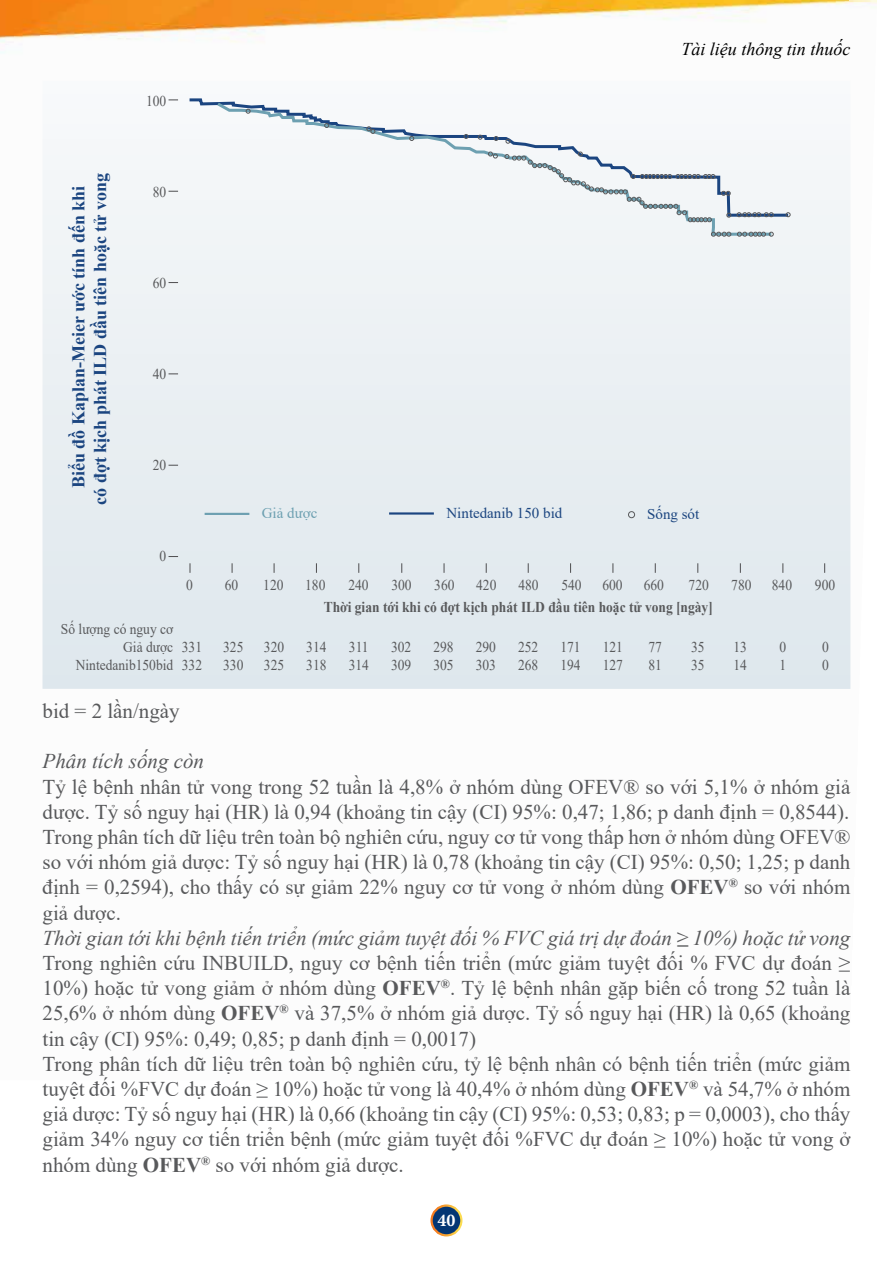
<style>
.page{position:relative;width:893px;height:1263px;background:#fff}
.page>*{position:absolute;margin:0;border:0;box-sizing:border-box;transform-origin:0 0}
.t1{font:21px/25.2px "Times New Roman";color:#58595b;text-align:justify}
.t2{font:italic 21px "Times New Roman";color:#58595b}
.t3{font:700 18px/21.6px "Times New Roman";color:#1b4580;text-align:center}
.t4{font:italic 18px "Times New Roman";color:#000}
.t5{font:700 18px "Minion Pro";color:#fff}
.t6{font:15px/18px "Times New Roman";color:#58595b;scale:.9 1}
.t7{font:700 15px "Times New Roman";color:#58595b;scale:.9 1}
.t8{font:15px "Times New Roman";color:#1b4580}
.t9{font:15px "Times New Roman";color:#6da0b1}
.s1{font-weight:700}
</style>
<div class="page">
<img style="left:0;top:0;width:877px;height:689px">
<div style="left:432px;top:1205px;width:29px;height:30px;background:#043673;border-radius:50%"></div>
<div style="left:430px;top:1204px;width:32px;height:32px;border:2px solid #fff;border-radius:50%"></div>
<svg style="left:43px;top:81px;width:807px;height:608px"></svg>
<div style="left:187px;top:97px;width:604px;height:121px;background:#f5f7f9"></div>
<hr style="left:389px;top:512px;width:45px;height:3px;background:#1b4580">
<div style="left:628px;top:511px;width:7px;height:7px;border:1px solid #58595b;border-radius:50%"></div>
<hr style="left:205px;top:513px;width:44px;height:2px;background:#6da0b1">
<div style="left:214px;top:100px;width:560px;height:137px;background:#f4f7f9"></div>
<svg style="left:786px;top:212px;width:4px;height:5px"></svg>
<svg style="left:737px;top:212px;width:37px;height:5px"></svg>
<svg style="left:726px;top:213px;width:5px;height:5px"></svg>
<svg style="left:721px;top:191px;width:10px;height:5px"></svg>
<svg style="left:246px;top:109px;width:5px;height:5px"></svg>
<svg style="left:324px;top:123px;width:5px;height:5px"></svg>
<svg style="left:366px;top:126px;width:9px;height:8px"></svg>
<svg style="left:506px;top:139px;width:4px;height:5px"></svg>
<svg style="left:409px;top:136px;width:5px;height:5px"></svg>
<svg style="left:464px;top:134px;width:4px;height:5px"></svg>
<svg style="left:478px;top:135px;width:5px;height:5px"></svg>
<svg style="left:494px;top:136px;width:4px;height:5px"></svg>
<svg style="left:488px;top:152px;width:10px;height:6px"></svg>
<svg style="left:505px;top:152px;width:210px;height:70px"></svg>
<svg style="left:737px;top:232px;width:37px;height:5px"></svg>
<svg style="left:711px;top:232px;width:20px;height:5px"></svg>
<p class="t6" style="left:146px;top:92px;width:24px">100</p>
<p class="t4" style="left:681px;top:37px;width:171px">Tài liệu thông tin thuốc</p>
<p class="t3" style="left:67px;top:505px;width:333px;rotate:-90deg">Biểu đồ Kaplan-Meier ước tính đến khi<br>có đợt kịch phát ILD đầu tiên hoặc tử vong</p>
<p class="t6" style="left:153px;top:183px;width:16px">80</p>
<p class="t6" style="left:153px;top:274px;width:16px">60</p>
<p class="t6" style="left:153px;top:365px;width:16px">40</p>
<p class="t6" style="left:153px;top:456px;width:16px">20</p>
<p class="t9" style="left:262px;top:503px;width:57px">Giả dược</p>
<p class="t8" style="left:446px;top:503px;width:117px">Nintedanib 150 bid</p>
<p class="t8" style="left:647px;top:503px;width:54px">Sống sót</p>
<p class="t6" style="left:160px;top:547px;width:9px">0</p>
<p class="t6" style="left:61px;top:620px;width:126px;text-align:right">Số lượng có nguy cơ<br>Giả dược<br>Nintedanib150bid</p>
<p class="t6" style="left:186px;top:576px;width:9px">0</p>
<p class="t6" style="left:225px;top:576px;width:16px">60</p>
<p class="t6" style="left:263px;top:576px;width:24px">120</p>
<p class="t6" style="left:305px;top:576px;width:24px">180</p>
<p class="t6" style="left:348px;top:576px;width:24px">240</p>
<p class="t6" style="left:391px;top:576px;width:24px">300</p>
<p class="t6" style="left:434px;top:576px;width:24px">360</p>
<p class="t6" style="left:476px;top:576px;width:24px">420</p>
<p class="t6" style="left:518px;top:576px;width:24px">480</p>
<p class="t6" style="left:561px;top:576px;width:24px">540</p>
<p class="t6" style="left:602px;top:576px;width:24px">600</p>
<p class="t6" style="left:644px;top:576px;width:24px">660</p>
<p class="t6" style="left:689px;top:576px;width:24px">720</p>
<p class="t6" style="left:731px;top:576px;width:24px">780</p>
<p class="t6" style="left:772px;top:576px;width:24px">840</p>
<p class="t6" style="left:815px;top:576px;width:24px">900</p>
<p class="t7" style="left:324px;top:596px;width:434px">Thời gian tới khi có đợt kịch phát ILD đầu tiên hoặc tử vong [ngày]</p>
<p class="t6" style="left:182px;top:638px;width:24px">331<br>332</p>
<p class="t6" style="left:223px;top:638px;width:24px">325<br>330</p>
<p class="t6" style="left:264px;top:638px;width:24px">320<br>325</p>
<p class="t6" style="left:306px;top:638px;width:24px">314<br>318</p>
<p class="t6" style="left:349px;top:638px;width:24px">311<br>314</p>
<p class="t6" style="left:391px;top:638px;width:24px">302<br>309</p>
<p class="t6" style="left:433px;top:638px;width:24px">298<br>305</p>
<p class="t6" style="left:476px;top:638px;width:24px">290<br>303</p>
<p class="t6" style="left:518px;top:638px;width:24px">252<br>268</p>
<p class="t6" style="left:560px;top:638px;width:24px">171<br>194</p>
<p class="t6" style="left:603px;top:638px;width:24px">121<br>127</p>
<p class="t6" style="left:648px;top:638px;width:16px">77<br>81</p>
<p class="t6" style="left:691px;top:638px;width:16px">35<br>35</p>
<p class="t6" style="left:734px;top:638px;width:16px">13<br>14</p>
<p class="t6" style="left:779px;top:638px;width:9px">0<br>1</p>
<p class="t6" style="left:822px;top:638px;width:9px">0<br>0</p>
<p class="t1" style="left:43px;top:698px;width:139px">bid = 2 lần/ngày</p>
<p class="t2" style="left:43px;top:747px;width:163px">Phân tích sống còn</p>
<p class="t1" style="left:43px;top:773px;width:809px">Tỷ lệ bệnh nhân tử vong trong 52 tuần là 4,8% ở nhóm dùng OFEV® so với 5,1% ở nhóm giả dược. Tỷ số nguy hại (HR) là 0,94 (khoảng tin cậy (CI) 95%: 0,47; 1,86; p danh định = 0,8544).<br>Trong phân tích dữ liệu trên toàn bộ nghiên cứu, nguy cơ tử vong thấp hơn ở nhóm dùng OFEV® so với nhóm giả dược: Tỷ số nguy hại (HR) là 0,78 (khoảng tin cậy (CI) 95%: 0,50; 1,25; p danh định = 0,2594), cho thấy có sự giảm 22% nguy cơ tử vong ở nhóm dùng <span class="s1">OFEV</span><sup>®</sup> so với nhóm giả dược.</p>
<p class="t2" style="left:43px;top:923px;width:809px">Thời gian tới khi bệnh tiến triển (mức giảm tuyệt đối % FVC giá trị dự đoán ≥ 10%) hoặc tử vong</p>
<p class="t1" style="left:43px;top:950px;width:809px;text-align:left">Trong nghiên cứu INBUILD, nguy cơ bệnh tiến triển (mức giảm tuyệt đối % FVC dự đoán ≥ 10%) hoặc tử vong giảm ở nhóm dùng <span class="s1">OFEV</span><sup>®</sup>. Tỷ lệ bệnh nhân gặp biến cố trong 52 tuần là 25,6% ở nhóm dùng <span class="s1">OFEV</span><sup>®</sup> và 37,5% ở nhóm giả dược. Tỷ số nguy hại (HR) là 0,65 (khoảng tin cậy (CI) 95%: 0,49; 0,85; p danh định = 0,0017)<br>Trong phân tích dữ liệu trên toàn bộ nghiên cứu, tỷ lệ bệnh nhân có bệnh tiến triển (mức giảm tuyệt đối %FVC dự đoán ≥ 10%) hoặc tử vong là 40,4% ở nhóm dùng <span class="s1">OFEV</span><sup>®</sup> và 54,7% ở nhóm giả dược: Tỷ số nguy hại (HR) là 0,66 (khoảng tin cậy (CI) 95%: 0,53; 0,83; p = 0,0003), cho thấy giảm 34% nguy cơ tiến triển bệnh (mức giảm tuyệt đối %FVC dự đoán ≥ 10%) hoặc tử vong ở nhóm dùng <span class="s1">OFEV</span><sup>®</sup> so với nhóm giả dược.</p>
<p class="t5" style="left:437px;top:1208px;width:19px">40</p>
</div>
